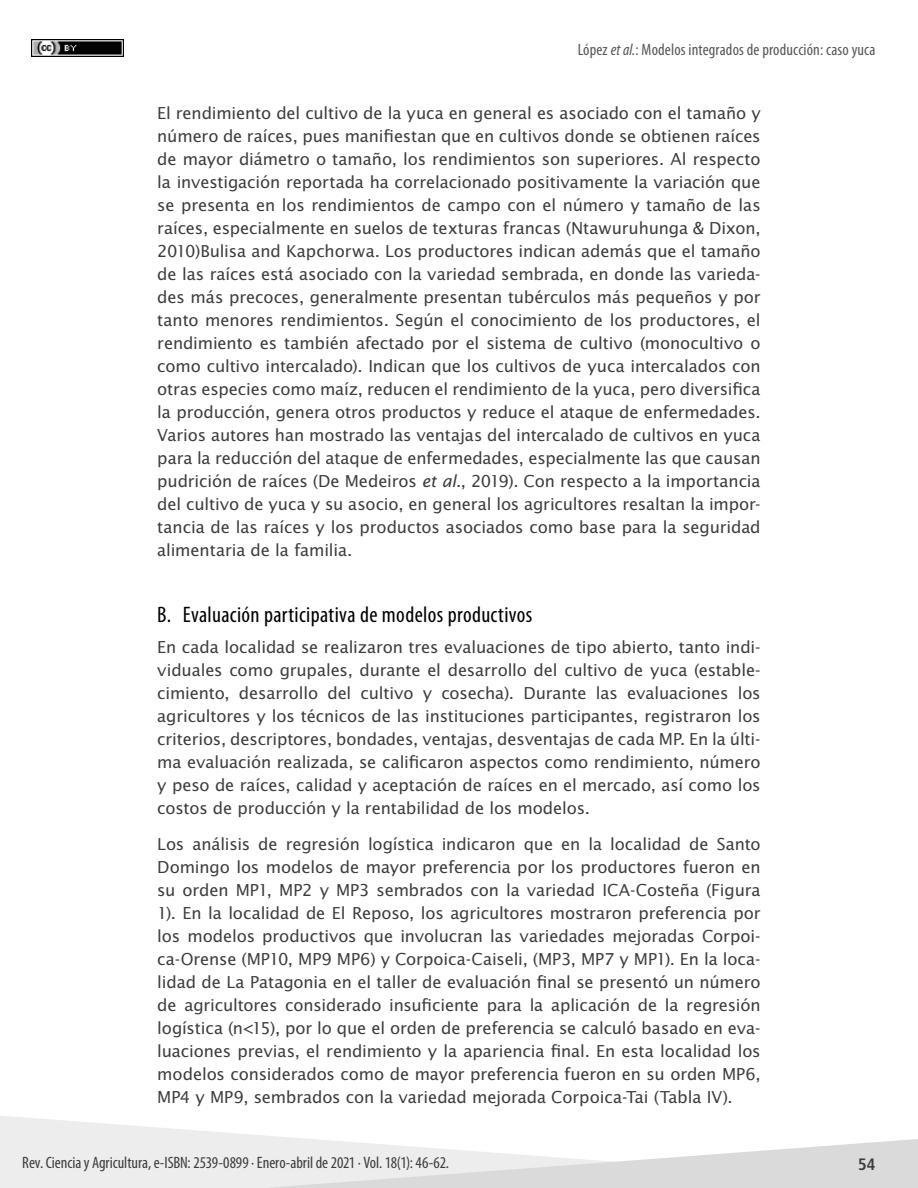
<style>
.page{position:relative;width:918px;height:1188px;background:#fff}
.page>*{position:absolute;margin:0;border:0;box-sizing:border-box;transform-origin:0 0}
.t1{font:condensed 22.5px "Myriad Pro";letter-spacing:.015em;color:#000}
.t2{font:16.5px/23px "Lucida Sans Std";letter-spacing:-.01em;color:#3c3c3b;text-align:justify}
.t3{font:condensed 16.5px "Myriad Pro";letter-spacing:-.005em;color:#3c3c3b}
.t4{font:condensed 16.5px "Myriad Pro";letter-spacing:.01em;color:#575756}
.t5{font:700 condensed 16.5px "Frutiger LT Std";color:#3c3c3b}
.s1{font-style:italic}
</style>
<div class="page">
<svg style="left:0;top:1116px;width:305px;height:72px;fill:#ededed"></svg>
<svg style="left:269px;top:1139px;width:649px;height:49px"></svg>
<img style="left:31px;top:39px;width:92px;height:18px">
<p class="t4" style="left:578px;top:40px;width:299px">López <span class="s1">et al.</span>: Modelos integrados de producción: caso yuca</p>
<p class="t2" style="left:157px;top:102px;width:605px">El rendimiento del cultivo de la yuca en general es asociado con el tamaño y número de raíces, pues manifiestan que en cultivos donde se obtienen raíces de mayor diámetro o tamaño, los rendimientos son superiores. Al respecto la investigación reportada ha correlacionado positivamente la variación que se presenta en los rendimientos de campo con el número y tamaño de las raíces, especialmente en suelos de texturas francas (Ntawuruhunga &amp; Dixon, 2010)Bulisa and Kapchorwa. Los productores indican además que el tamaño de las raíces está asociado con la variedad sembrada, en donde las varieda&shy;des más precoces, generalmente presentan tubérculos más pequeños y por tanto menores rendimientos. Según el conocimiento de los productores, el rendimiento es también afectado por el sistema de cultivo (monocultivo o como cultivo intercalado). Indican que los cultivos de yuca intercalados con otras especies como maíz, reducen el rendimiento de la yuca, pero diversifica la producción, genera otros productos y reduce el ataque de enfermedades.<br>Varios autores han mostrado las ventajas del intercalado de cultivos en yuca para la reducción del ataque de enfermedades, especialmente las que causan pudrición de raíces (De Medeiros <span class="s1">et al</span>., 2019). Con respecto a la importancia del cultivo de yuca y su asocio, en general los agricultores resaltan la impor&shy;tancia de las raíces y los productos asociados como base para la seguridad alimentaria de la familia.</p>
<h1 class="t1" style="left:157px;top:601px;width:377px">B. Evaluación participativa de modelos productivos</h1>
<p class="t2" style="left:157px;top:636px;width:605px">En cada localidad se realizaron tres evaluaciones de tipo abierto, tanto indi&shy;viduales como grupales, durante el desarrollo del cultivo de yuca (estable&shy;cimiento, desarrollo del cultivo y cosecha). Durante las evaluaciones los agricultores y los técnicos de las instituciones participantes, registraron los criterios, descriptores, bondades, ventajas, desventajas de cada MP. En la últi&shy;ma evaluación realizada, se calificaron aspectos como rendimiento, número y peso de raíces, calidad y aceptación de raíces en el mercado, así como los costos de producción y la rentabilidad de los modelos.</p>
<p class="t2" style="left:157px;top:833px;width:605px">Los análisis de regresión logística indicaron que en la localidad de Santo Domingo los modelos de mayor preferencia por los productores fueron en su orden MP1, MP2 y MP3 sembrados con la variedad ICA-Costeña (Figura 1). En la localidad de El Reposo, los agricultores mostraron preferencia por los modelos productivos que involucran las variedades mejoradas Corpoi&shy;ca-Orense (MP10, MP9 MP6) y Corpoica-Caiseli, (MP3, MP7 y MP1). En la loca&shy;lidad de La Patagonia en el taller de evaluación final se presentó un número de agricultores considerado insuficiente para la aplicación de la regresión logística (n&lt;15), por lo que el orden de preferencia se calculó basado en eva&shy;luaciones previas, el rendimiento y la apariencia final. En esta localidad los modelos considerados como de mayor preferencia fueron en su orden MP6, MP4 y MP9, sembrados con la variedad mejorada Corpoica-Tai (Tabla IV).</p>
<p class="t3" style="left:22px;top:1153px;width:428px">Rev. Ciencia y Agricultura, e-ISBN: 2539-0899 ∙ Enero-abril de 2021 ∙ Vol. 18(1): 46-62.</p>
<p class="t5" style="left:858px;top:1154px;width:19px">54</p>
</div>
